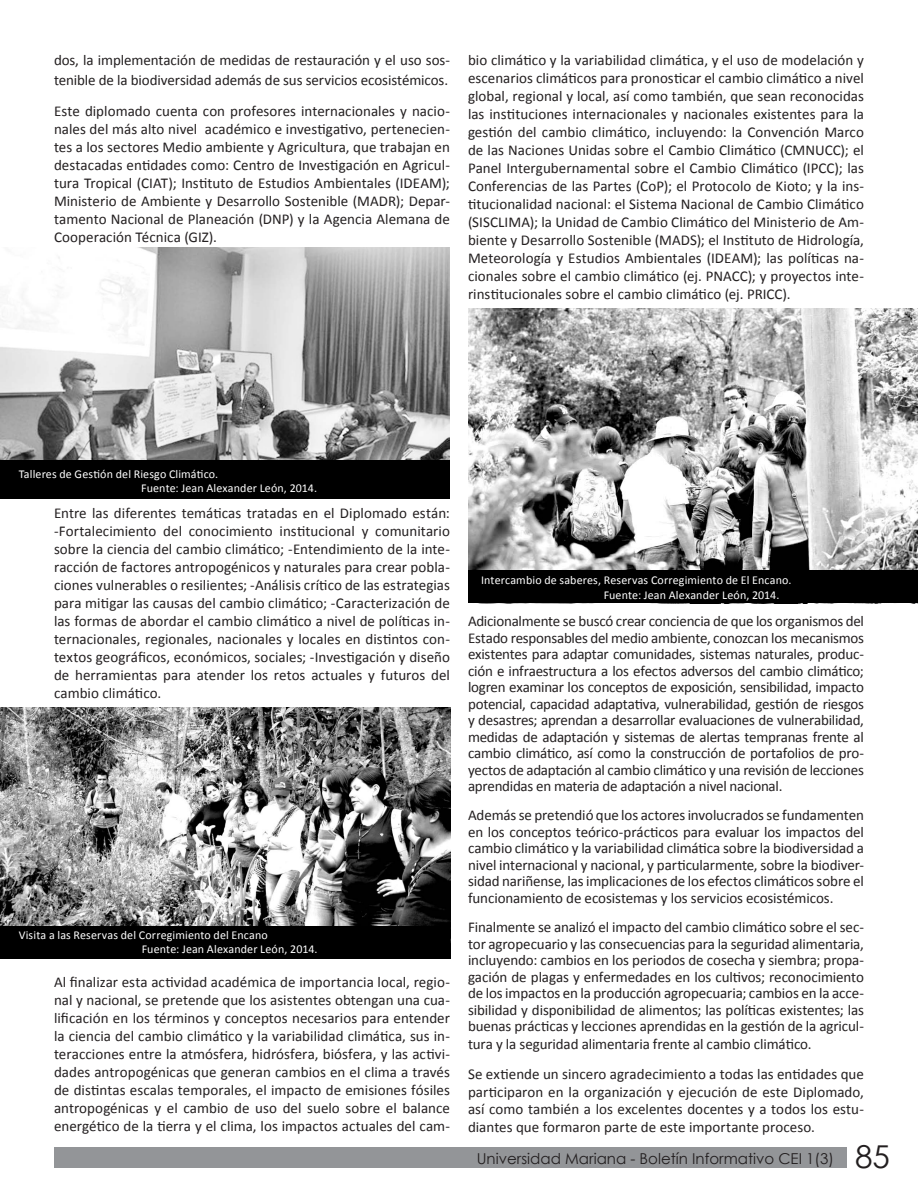
<style>
.page{position:relative;width:918px;height:1188px;background:#fff}
.page>*{position:absolute;margin:0;border:0;box-sizing:border-box;transform-origin:0 0}
.Cuerpo_de_texto_bole{font:15px/18px "Calibri";letter-spacing:-.005em;color:#231f20;text-align:justify}
.t1{font:15px "Century Gothic";color:#231f20}
.Cuerpo_de_texto_bole-2{font:12px "Calibri";letter-spacing:.01em;color:#fff}
.s1{font-size:31.5px}
</style>
<div class="page">
<div style="left:54px;top:1148px;width:792px;height:20px;background:#939598"></div>
<img style="left:1px;top:248px;width:449px;height:212px">
<div style="left:0;top:460px;width:450px;height:39px;background:#000"></div>
<img style="left:0;top:707px;width:451px;height:252px">
<img style="left:468px;top:308px;width:450px;height:262px">
<div style="left:0;top:926px;width:450px;height:33px;background:#000"></div>
<div style="left:468px;top:570px;width:450px;height:33px;background:#000"></div>
<p class="Cuerpo_de_texto_bole" style="left:54px;top:51px;width:397px;line-height:19.5px">dos, la implementación de medidas de restauración y el uso sos&shy;tenible de la biodiversidad además de sus servicios ecosistémicos.</p>
<p class="Cuerpo_de_texto_bole" style="left:54px;top:102px;width:398px">Este diplomado cuenta con profesores internacionales y nacio&shy;nales del más alto nivel académico e investigativo, pertenecien&shy;tes a los sectores Medio ambiente y Agricultura, que trabajan en destacadas entidades como: Centro de Investigación en Agricul&shy;tura Tropical (CIAT); Instituto de Estudios Ambientales (IDEAM); Ministerio de Ambiente y Desarrollo Sostenible (MADR); Depar&shy;tamento Nacional de Planeación (DNP) y la Agencia Alemana de Cooperación Técnica (GIZ).</p>
<p class="Cuerpo_de_texto_bole" style="left:468px;top:51px;width:398px">bio climático y la variabilidad climática, y el uso de modelación y escenarios climáticos para pronosticar el cambio climático a nivel global, regional y local, así como también, que sean reconocidas las instituciones internacionales y nacionales existentes para la gestión del cambio climático, incluyendo: la Convención Marco de las Naciones Unidas sobre el Cambio Climático (CMNUCC); el Panel Intergubernamental sobre el Cambio Climático (IPCC); las Conferencias de las Partes (CoP); el Protocolo de Kioto; y la ins&shy;titucionalidad nacional: el Sistema Nacional de Cambio Climático (SISCLIMA); la Unidad de Cambio Climático del Ministerio de Am&shy;biente y Desarrollo Sostenible (MADS); el Instituto de Hidrología, Meteorología y Estudios Ambientales (IDEAM); las políticas na&shy;cionales sobre el cambio climático (ej. PNACC); y proyectos inte&shy;rinstitucionales sobre el cambio climático (ej. PRICC).</p>
<p class="Cuerpo_de_texto_bole-2" style="left:19px;top:466px;width:201px">Talleres de Gestión del Riesgo Climático.</p>
<p class="Cuerpo_de_texto_bole-2" style="left:141px;top:481px;width:177px">Fuente: Jean Alexander León, 2014.</p>
<p class="Cuerpo_de_texto_bole" style="left:54px;top:504px;width:398px">Entre las diferentes temáticas tratadas en el Diplomado están: -Fortalecimiento del conocimiento institucional y comunitario sobre la ciencia del cambio climático; -Entendimiento de la inte&shy;racción de factores antropogénicos y naturales para crear pobla&shy;ciones vulnerables o resilientes; -Análisis crítico de las estrategias para mitigar las causas del cambio climático; -Caracterización de las formas de abordar el cambio climático a nivel de políticas in&shy;ternacionales, regionales, nacionales y locales en distintos con&shy;textos geográficos, económicos, sociales; -Investigación y diseño de herramientas para atender los retos actuales y futuros del cambio climático.</p>
<p class="Cuerpo_de_texto_bole-2" style="left:19px;top:927px;width:251px">Visita a las Reservas del Corregimiento del Encano</p>
<p class="Cuerpo_de_texto_bole-2" style="left:142px;top:942px;width:177px">Fuente: Jean Alexander León, 2014.</p>
<p class="Cuerpo_de_texto_bole" style="left:54px;top:973px;width:398px">Al finalizar esta actividad académica de importancia local, regio&shy;nal y nacional, se pretende que los asistentes obtengan una cua&shy;lificación en los términos y conceptos necesarios para entender la ciencia del cambio climático y la variabilidad climática, sus in&shy;teracciones entre la atmósfera, hidrósfera, biósfera, y las activi&shy;dades antropogénicas que generan cambios en el clima a través de distintas escalas temporales, el impacto de emisiones fósiles antropogénicas y el cambio de uso del suelo sobre el balance energético de la tierra y el clima, los impactos actuales del cam-</p>
<p class="Cuerpo_de_texto_bole-2" style="left:481px;top:573px;width:312px">Intercambio de saberes, Reservas Corregimiento de El Encano.</p>
<p class="Cuerpo_de_texto_bole-2" style="left:604px;top:587px;width:177px">Fuente: Jean Alexander León, 2014.</p>
<p class="Cuerpo_de_texto_bole" style="left:468px;top:613px;width:397px;line-height:16.5px">Adicionalmente se buscó crear conciencia de que los organismos del Estado responsables del medio ambiente, conozcan los mecanismos existentes para adaptar comunidades, sistemas naturales, produc&shy;ción e infraestructura a los efectos adversos del cambio climático; logren examinar los conceptos de exposición, sensibilidad, impacto potencial, capacidad adaptativa, vulnerabilidad, gestión de riesgos y desastres; aprendan a desarrollar evaluaciones de vulnerabilidad, medidas de adaptación y sistemas de alertas tempranas frente al cambio climático, así como la construcción de portafolios de pro&shy;yectos de adaptación al cambio climático y una revisión de lecciones aprendidas en materia de adaptación a nivel nacional.</p>
<p class="Cuerpo_de_texto_bole" style="left:468px;top:807px;width:397px;line-height:16.5px">Además se pretendió que los actores involucrados se fundamenten en los conceptos teórico-prácticos para evaluar los impactos del cambio climático y la variabilidad climática sobre la biodiversidad a nivel internacional y nacional, y particularmente, sobre la biodiver&shy;sidad nariñense, las implicaciones de los efectos climáticos sobre el funcionamiento de ecosistemas y los servicios ecosistémicos.</p>
<p class="Cuerpo_de_texto_bole" style="left:468px;top:919px;width:398px;line-height:16.5px">Finalmente se analizó el impacto del cambio climático sobre el sec&shy;tor agropecuario y las consecuencias para la seguridad alimentaria, incluyendo: cambios en los periodos de cosecha y siembra; propa&shy;gación de plagas y enfermedades en los cultivos; reconocimiento de los impactos en la producción agropecuaria; cambios en la acce&shy;sibilidad y disponibilidad de alimentos; las políticas existentes; las buenas prácticas y lecciones aprendidas en la gestión de la agricul-</p>
<p class="Cuerpo_de_texto_bole" style="left:468px;top:1035px;width:345px">tura y la seguridad alimentaria frente al cambio climático.</p>
<p class="Cuerpo_de_texto_bole" style="left:468px;top:1066px;width:398px;line-height:17.4px">Se extiende un sincero agradecimiento a todas las entidades que participaron en la organización y ejecución de este Diplomado, así como también a los excelentes docentes y a todos los estu&shy;diantes que formaron parte de este importante proceso.</p>
<p class="t1" style="left:477px;top:1148px;width:415px">Universidad Mariana - Boletín Informativo CEI 1(3) <span class="s1">85</span></p>
</div>
